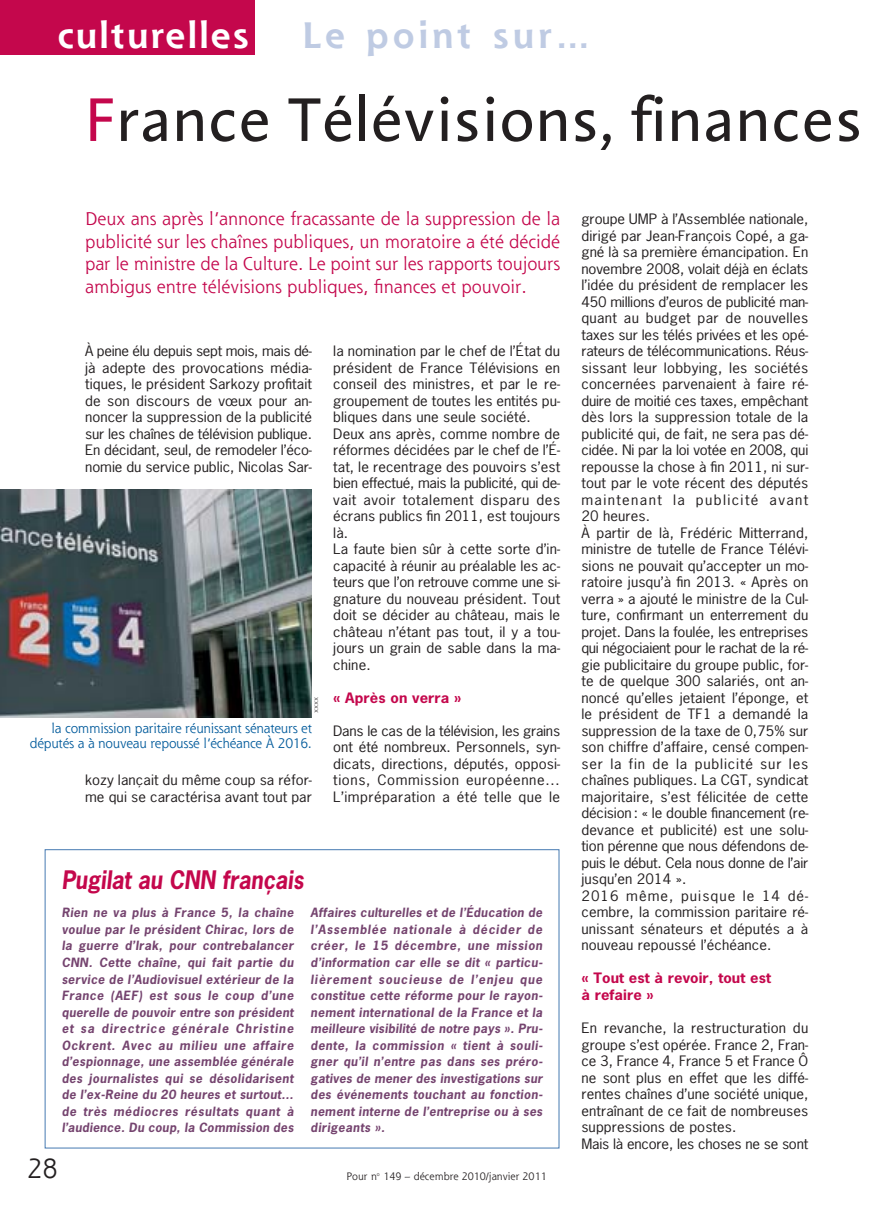
<style>
.page{position:relative;width:872px;height:1211px;background:#fff}
.page>*{position:absolute;margin:0;border:0;box-sizing:border-box;transform-origin:0 0}
.t1{font:63px "Aroma LT";letter-spacing:.005em;color:#231f20}
.t2{font:700 36px "Shannon";letter-spacing:.06em;color:#fff}
.t3{font:700 36px "Shannon";letter-spacing:.12em;color:#bfcbe3}
.t4{font:27px "Shannon";color:#231f20}
.t5{font:italic 700 24px "News Gothic";color:#c4074c;scale:.9 1}
.t6{font:18px/22.5px "Shannon";color:#c4074c;text-align:justify}
.t7{font:13.5px/16.5px "News Gothic";letter-spacing:.005em;color:#231f20;scale:1.1 1}
.t8{font:13.5px/15px "Shannon";letter-spacing:-.015em;color:#005a9b;text-align:right}
.t9{font:700 13.5px/16.5px "News Gothic";letter-spacing:.005em;color:#c4074c;scale:1.1 1}
.t10{font:italic 700 12px/16.5px "News Gothic";letter-spacing:.03em;color:#75446f;text-align:justify}
.t11{font:10.5px "Shannon";color:#231f20}
.t12{font:300 7.5px "Aroma LT";color:#231f20}
.s1{color:#c4074c}
</style>
<div class="page">
<div style="left:45px;top:849px;width:514px;height:299px;border:1px solid #467ab2"></div>
<img style="left:1px;top:489px;width:311px;height:228px">
<div style="left:1px;top:0;width:254px;height:55px;background:#c4074c"></div>
<h2 class="t2" style="left:58px;top:20px;width:192px">culturelles</h2>
<h2 class="t3" style="left:302px;top:20px;width:289px">Le point sur…</h2>
<h1 class="t1" style="left:85px;top:95px;width:779px"><span class="s1">F</span>rance Télévisions, finances</h1>
<p class="t6" style="left:85px;top:209px;width:476px">Deux ans après l’annonce fracassante de la suppression de la publicité sur les chaînes publiques, un moratoire a été décidé par le ministre de la Culture. Le point sur les rapports toujours ambigus entre télévisions publiques, finances et pouvoir.</p>
<p class="t7" style="left:85px;top:344px;width:208px;text-align:justify">À peine élu depuis sept mois, mais dé&shy;jà adepte des provocations média&shy;tiques, le président Sarkozy profitait de son discours de vœux pour an&shy;noncer la suppression de la publicité sur les chaînes de télévision publique.<br>En décidant, seul, de remodeler l’éco&shy;nomie du service public, Nicolas Sar-</p>
<p class="t12" style="left:313px;top:713px;width:18px;rotate:-90deg">xxxx</p>
<p class="t8" style="left:30px;top:721px;width:284px">la commission paritaire réunissant sénateurs et députés a à nouveau repoussé l’échéance À 2016.</p>
<p class="t7" style="left:85px;top:773px;width:208px">kozy lançait du même coup sa réfor&shy;me qui se caractérisa avant tout par</p>
<p class="t7" style="left:333px;top:344px;width:208px">la nomination par le chef de l’État du président de France Télévisions en conseil des ministres, et par le re&shy;groupement de toutes les entités pu&shy;bliques dans une seule société.<br>Deux ans après, comme nombre de réformes décidées par le chef de l’É&shy;tat, le recentrage des pouvoirs s’est bien effectué, mais la publicité, qui de&shy;vait avoir totalement disparu des écrans publics fin 2011, est toujours là.<br>La faute bien sûr à cette sorte d’in&shy;capacité à réunir au préalable les ac&shy;teurs que l’on retrouve comme une si&shy;gnature du nouveau président. Tout doit se décider au château, mais le château n’étant pas tout, il y a tou&shy;jours un grain de sable dans la ma&shy;chine.</p>
<p class="t9" style="left:333px;top:690px;width:118px">« Après on verra »</p>
<p class="t7" style="left:333px;top:723px;width:208px;text-align:justify">Dans le cas de la télévision, les grains ont été nombreux. Personnels, syn&shy;dicats, directions, députés, opposi&shy;tions, Commission européenne… L’impréparation a été telle que le</p>
<h3 class="t5" style="left:62px;top:870px;width:270px">Pugilat au CNN français</h3>
<p class="t10" style="left:62px;top:905px;width:233px">Rien ne va plus à France 5, la chaîne voulue par le président Chirac, lors de la guerre d’Irak, pour contrebalancer CNN. Cette chaîne, qui fait partie du service de l’Audiovisuel extérieur de la France (AEF) est sous le coup d’une querelle de pouvoir entre son président et sa directrice générale Christine Ockrent. Avec au milieu une affaire d’espionnage, une assemblée générale des journalistes qui se désolidarisent de l’ex-Reine du 20 heures et surtout… de très médiocres résultats quant à l’audience. Du coup, la Commission des</p>
<p class="t10" style="left:310px;top:905px;width:233px">Affaires culturelles et de l’Éducation de l’Assemblée nationale à décider de créer, le 15 décembre, une mission d’information car elle se dit « particu&shy;lièrement soucieuse de l’enjeu que constitue cette réforme pour le rayon&shy;nement international de la France et la meilleure visibilité de notre pays ». Pru&shy;dente, la commission « tient à souli&shy;gner qu’il n’entre pas dans ses préro&shy;gatives de mener des investigations sur des événements touchant au fonction&shy;nement interne de l’entreprise ou à ses dirigeants ».</p>
<h3 class="t4" style="left:27px;top:1157px;width:32px">28</h3>
<p class="t11" style="left:346px;top:1172px;width:201px">Pour n<sup>o</sup> 149 – décembre 2010/janvier 2011</p>
<p class="t7" style="left:581px;top:212px;width:208px">groupe UMP à l’Assemblée nationale, dirigé par Jean-François Copé, a ga&shy;gné là sa première émancipation. En novembre 2008, volait déjà en éclats l’idée du président de remplacer les 450 millions d’euros de publicité man&shy;quant au budget par de nouvelles taxes sur les télés privées et les opé&shy;rateurs de télécommunications. Réus&shy;sissant leur lobbying, les sociétés concernées parvenaient à faire ré&shy;duire de moitié ces taxes, empêchant dès lors la suppression totale de la publicité qui, de fait, ne sera pas dé&shy;cidée. Ni par la loi votée en 2008, qui repousse la chose à fin 2011, ni sur&shy;tout par le vote récent des députés maintenant la publicité avant 20 heures.<br>À partir de là, Frédéric Mitterrand, ministre de tutelle de France Télévi&shy;sions ne pouvait qu’accepter un mo&shy;ratoire jusqu’à fin 2013. « Après on verra » a ajouté le ministre de la Cul&shy;ture, confirmant un enterrement du projet. Dans la foulée, les entreprises qui négociaient pour le rachat de la ré&shy;gie publicitaire du groupe public, for&shy;te de quelque 300 salariés, ont an&shy;noncé qu’elles jetaient l’éponge, et le président de TF1 a demandé la suppression de la taxe de 0,75% sur son chiffre d’affaire, censé compen&shy;ser la fin de la publicité sur les chaînes publiques. La CGT, syndicat majoritaire, s’est félicitée de cette décision: « le double financement (re&shy;devance et publicité) est une solu&shy;tion pérenne que nous défendons de&shy;puis le début. Cela nous donne de l’air jusqu’en 2014 ».<br>2016 même, puisque le 14 dé&shy;cembre, la commission paritaire ré&shy;unissant sénateurs et députés a à nouveau repoussé l’échéance.</p>
<p class="t9" style="left:581px;top:971px;width:174px">« Tout est à revoir, tout est à refaire »</p>
<p class="t7" style="left:581px;top:1020px;width:208px">En revanche, la restructuration du groupe s’est opérée. France 2, Fran&shy;ce 3, France 4, France 5 et France Ô ne sont plus en effet que les diffé&shy;rentes chaînes d’une société unique, entraînant de ce fait de nombreuses suppressions de postes.<br>Mais là encore, les choses ne se sont</p>
</div>
